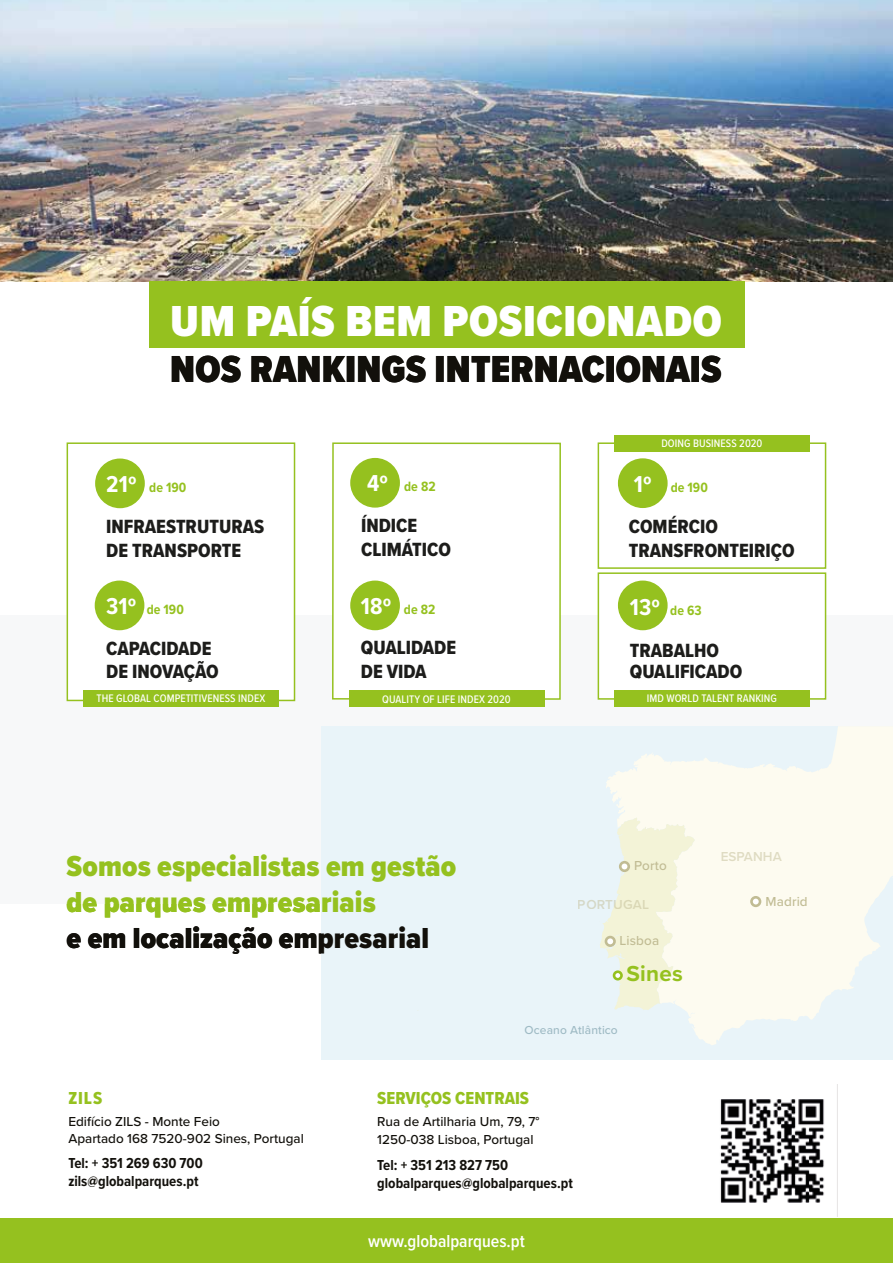
<style>
.page{position:relative;width:893px;height:1263px;background:#fff}
.page>*{position:absolute;margin:0;border:0;box-sizing:border-box;transform-origin:0 0}
.t1{font:900 45px "Proxima Nova Cond";letter-spacing:.015em;color:#fff}
.t2{font:900 39px "Proxima Nova Cond";letter-spacing:.005em;color:#12100b}
.t3{font:900 30px/36px "Proxima Nova Cond";letter-spacing:.005em;color:#95c11f}
.t4{font:900 30px "Proxima Nova Cond";letter-spacing:.005em;color:#12100b}
.t5{font:700 22.5px "Proxima Nova";letter-spacing:.01em;color:#95c11f}
.t6{font:19.8px/23.9px "Proxima Nova Cond Extrabld";color:#1d1d1b}
.t7{font:18px "Proxima Nova Cond Extrabld";color:#95c11f}
.t8{font:600 18px "Proxima Nova Cond";color:#fff}
.t9{font:700 15px/18px "Proxima Nova Cond";color:#13110c}
.t10{font:700 13.95px "Proxima Nova Cond";letter-spacing:.005em;color:#95c11f}
.t11{font:500 13.5px/16.2px "Proxima Nova";color:#12100b}
.t12{font:500 13.5px "Proxima Nova";letter-spacing:.01em;color:#c1bc94}
.t13{font:600 13.5px "Proxima Nova";letter-spacing:.01em;color:#c1bc94}
.t14{font:500 12px "Proxima Nova";letter-spacing:.01em;color:#9ebac4}
.t15{font:500 11.4px "Proxima Nova Cond";letter-spacing:.005em;color:#fff}
.s1{font-size:23.85px;color:#fff}
</style>
<div class="page">
<div style="left:0;top:1218px;width:893px;height:45px;background:#95c11f"></div>
<img style="left:0;top:0;width:893px;height:281px">
<div style="left:0;top:615px;width:893px;height:289px;background:#f7f8f9"></div>
<div style="left:322px;top:726px;width:571px;height:333px;background:#e9f4f9"></div>
<svg style="left:606px;top:726px;width:287px;height:319px;fill:#fdfbf0"></svg>
<div style="left:750px;top:896px;width:11px;height:11px;background:#c1bc94;border-radius:50%"></div>
<svg style="left:753px;top:899px;width:6px;height:5px"></svg>
<div style="left:148px;top:281px;width:596px;height:67px;background:#95c11f"></div>
<svg style="left:600px;top:817px;width:95px;height:193px"></svg>
<div style="left:67px;top:442px;width:228px;height:259px;background:#fff;border:2px solid #95c11f"></div>
<div style="left:95px;top:458px;width:50px;height:50px;background:#95c11f;border-radius:50%"></div>
<div style="left:95px;top:580px;width:49px;height:50px;background:#95c11f;border-radius:50%"></div>
<div style="left:83px;top:691px;width:196px;height:16px;background:#95c11f"></div>
<div style="left:333px;top:443px;width:227px;height:256px;background:#fff"></div>
<div style="left:332px;top:442px;width:229px;height:258px;border:2px solid #95c11f"></div>
<div style="left:349px;top:691px;width:195px;height:16px;background:#95c11f"></div>
<div style="left:350px;top:580px;width:50px;height:50px;background:#95c11f;border-radius:50%"></div>
<div style="left:350px;top:458px;width:50px;height:50px;background:#95c11f;border-radius:50%"></div>
<div style="left:598px;top:442px;width:228px;height:127px;background:#fff;border:2px solid #95c11f"></div>
<div style="left:598px;top:572px;width:228px;height:128px;background:#fff;border:2px solid #95c11f"></div>
<div style="left:618px;top:458px;width:50px;height:50px;background:#95c11f;border-radius:50%"></div>
<div style="left:618px;top:580px;width:50px;height:50px;background:#95c11f;border-radius:50%"></div>
<div style="left:614px;top:691px;width:196px;height:16px;background:#95c11f"></div>
<div style="left:614px;top:435px;width:196px;height:16px;background:#95c11f"></div>
<img style="left:720px;top:1085px;width:118px;height:131px">
<h1 class="t1" style="left:170px;top:288px;width:553px">UM PAÍS BEM POSICIONADO</h1>
<h2 class="t2" style="left:170px;top:341px;width:553px">NOS RANKINGS INTERNACIONAIS</h2>
<p class="t10" style="left:106px;top:477px;width:82px"><span class="s1">21º</span> de 190</p>
<p class="t6" style="left:106px;top:514px;width:159px">INFRAESTRUTURAS<br>DE TRANSPORTE</p>
<p class="t10" style="left:106px;top:599px;width:79px"><span class="s1">31º</span> de 190</p>
<p class="t6" style="left:106px;top:636px;width:114px">CAPACIDADE<br>DE INOVAÇÃO</p>
<p class="t15" style="left:97px;top:690px;width:170px">THE GLOBAL COMPETITIVENESS INDEX</p>
<p class="t10" style="left:367px;top:476px;width:70px"><span class="s1">4º</span> de 82</p>
<p class="t6" style="left:361px;top:514px;width:91px">ÍNDICE<br>CLIMÁTICO</p>
<p class="t10" style="left:361px;top:599px;width:76px"><span class="s1">18º</span> de 82</p>
<p class="t6" style="left:361px;top:636px;width:97px">QUALIDADE<br>DE VIDA</p>
<p class="t15" style="left:382px;top:690px;width:130px">QUALITY OF LIFE INDEX 2020</p>
<p class="t15" style="left:661px;top:435px;width:103px">DOING BUSINESS 2020</p>
<p class="t10" style="left:634px;top:477px;width:75px"><span class="s1">1º</span> de 190</p>
<p class="t6" style="left:629px;top:514px;width:168px">COMÉRCIO<br>TRANSFRONTEIRIÇO</p>
<p class="t10" style="left:630px;top:600px;width:73px"><span class="s1">13º</span> de 63</p>
<p class="t6" style="left:630px;top:639px;width:114px;line-height:21.3px">TRABALHO<br>QUALIFICADO</p>
<p class="t15" style="left:647px;top:690px;width:132px">IMD WORLD TALENT RANKING</p>
<h3 class="t3" style="left:67px;top:848px;width:391px">Somos especialistas em gestão de parques empresariais</h3>
<h3 class="t4" style="left:67px;top:916px;width:364px">e em localização empresarial</h3>
<p class="t12" style="left:634px;top:855px;width:34px">Porto</p>
<p class="t13" style="left:578px;top:894px;width:72px">PORTUGAL</p>
<p class="t12" style="left:619px;top:930px;width:41px">Lisboa</p>
<p class="t5" style="left:627px;top:957px;width:58px">Sines</p>
<p class="t14" style="left:524px;top:1021px;width:95px">Oceano Atlântico</p>
<p class="t13" style="left:720px;top:847px;width:63px">ESPANHA</p>
<p class="t12" style="left:765px;top:892px;width:44px">Madrid</p>
<p class="t7" style="left:68px;top:1084px;width:35px">ZILS</p>
<p class="t11" style="left:68px;top:1113px;width:237px">Edifício ZILS - Monte Feio<br>Apartado 168 7520-902 Sines, Portugal</p>
<p class="t9" style="left:68px;top:1154px;width:136px">Tel: + 351 269 630 700 zils@globalparques.pt</p>
<p class="t7" style="left:377px;top:1084px;width:153px">SERVIÇOS CENTRAIS</p>
<p class="t11" style="left:377px;top:1112px;width:164px;line-height:18px">Rua de Artilharia Um, 79, 7°<br>1250-038 Lisboa, Portugal</p>
<p class="t9" style="left:377px;top:1156px;width:197px">Tel: + 351 213 827 750 globalparques@globalparques.pt</p>
<p class="t8" style="left:368px;top:1227px;width:158px">www.globalparques.pt</p>
</div>
